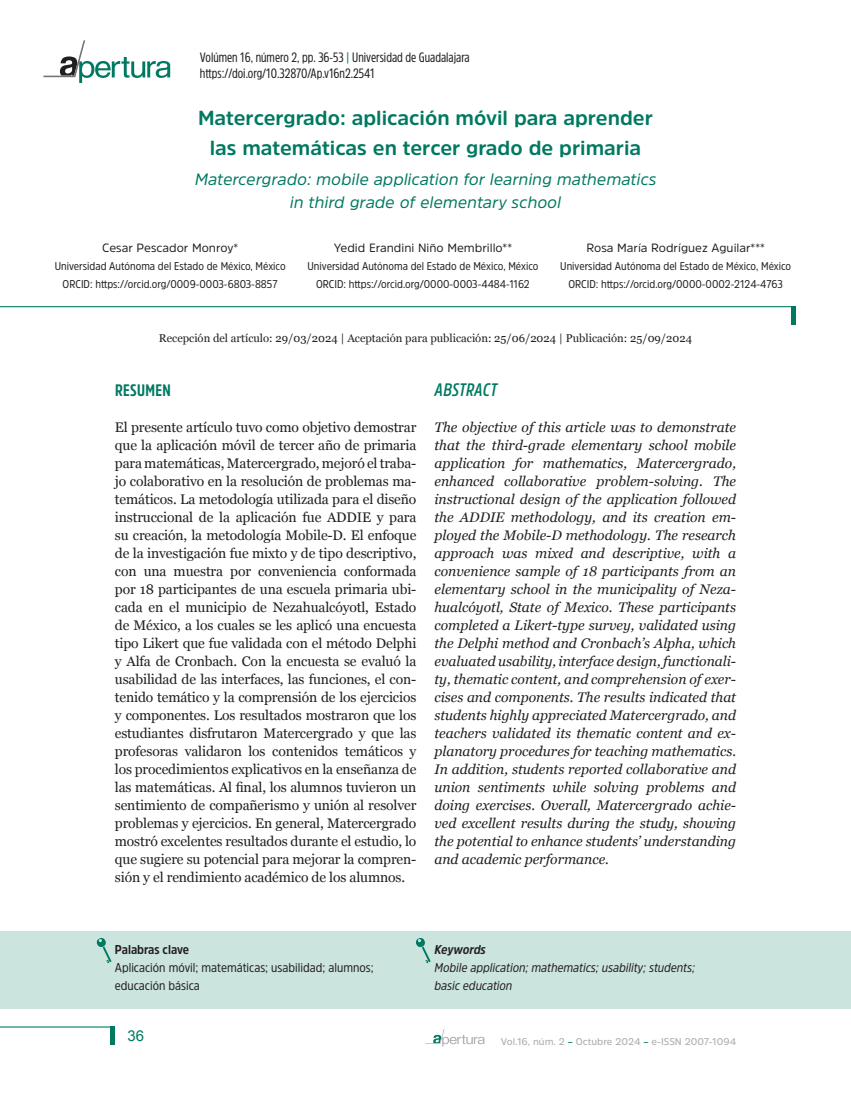
<style>
.page{position:relative;width:851px;height:1106px;background:#fff}
.page>*{position:absolute;margin:0;border:0;box-sizing:border-box;transform-origin:0 0}
.t1{font:700 20.25px/30px "Amsi Pro";color:#007961;text-align:center}
.t2{font:italic 600 18px "Amsi Pro Cond";letter-spacing:.01em;color:#007961}
.t3{font:italic 16.5px/22.5px "Amsi Pro";color:#007961;text-align:center}
.t4{font:700 16.5px "Amsi Pro Cond";letter-spacing:.02em;color:#007961}
.t5{font:15px "Arial";color:#007961}
.t6{font:13.8px/18px "Georgia";letter-spacing:-.01em;color:#221e1f;text-align:justify}
.t7{font:italic 13.8px/18px "Georgia";color:#221e1f;text-align:justify}
.t8{font:13.5px/16.5px "Amsi Pro Cond";color:#221e1f}
.t9{font:italic 12.75px/18px "Amsi Pro Narw";color:#221e1f}
.t10{font:12.75px/18px "Amsi Pro Narw";color:#221e1f}
.t11{font:700 12.75px "Amsi Pro Narw";color:#221e1f}
.t12{font:italic 700 12.75px "Amsi Pro Narw";color:#221e1f}
.t13{font:12px "Amsi Pro";color:#221e1f}
.t14{font:11.25px/18px "Amsi Pro Narw";color:#221e1f;text-align:center}
.t15{font:11.25px "Georgia";color:#221e1f}
.t16{font:600 9.75px "Amsi Pro";color:#b1b2b6}
.s1{color:#007961}
</style>
<div class="page">
<svg style="left:425px;top:1029px;width:59px;height:17px"></svg>
<hr style="left:0;top:1026px;width:114px;height:1px;background:#007961">
<div style="left:110px;top:1026px;width:5px;height:18px;background:#007961"></div>
<div style="left:0;top:931px;width:850px;height:77px;background:#cbe4dd"></div>
<svg style="left:43px;top:40px;width:127px;height:43px"></svg>
<hr style="left:0;top:306px;width:794px;height:1px;background:#007961">
<div style="left:790px;top:306px;width:5px;height:18px;background:#007961"></div>
<svg style="left:96px;top:938px;width:16px;height:25px"></svg>
<svg style="left:415px;top:938px;width:15px;height:25px"></svg>
<p class="t8" style="left:200px;top:49px;width:271px">Volúmen 16, número 2, pp. 36-53 <span class="s1">|</span> Universidad de Guadalajara https://doi.org/10.32870/Ap.v16n2.2541</p>
<h1 class="t1" style="left:198px;top:103px;width:456px">Matercergrado: aplicación móvil para aprender las matemáticas en tercer grado de primaria</h1>
<p class="t3" style="left:195px;top:168px;width:463px">Matercergrado: mobile application for learning mathematics in third grade of elementary school</p>
<p class="t13" style="left:102px;top:240px;width:137px">Cesar Pescador Monroy*</p>
<p class="t14" style="left:55px;top:257px;width:232px">Universidad Autónoma del Estado de México, México<br>ORCID: https://orcid.org/0009-0003-6803-8857</p>
<p class="t13" style="left:334px;top:240px;width:180px">Yedid Erandini Niño Membrillo**</p>
<p class="t14" style="left:307px;top:257px;width:232px">Universidad Autónoma del Estado de México, México<br>ORCID: https://orcid.org/0000-0003-4484-1162</p>
<p class="t13" style="left:586px;top:240px;width:180px">Rosa María Rodríguez Aguilar***</p>
<p class="t14" style="left:560px;top:257px;width:232px">Universidad Autónoma del Estado de México, México<br>ORCID: https://orcid.org/0000-0002-2124-4763</p>
<p class="t15" style="left:159px;top:330px;width:534px">Recepción del artículo: 29/03/2024 | Aceptación para publicación: 25/06/2024 | Publicación: 25/09/2024</p>
<p class="t4" style="left:115px;top:379px;width:57px">RESUMEN</p>
<p class="t6" style="left:115px;top:418px;width:303px">El presente artículo tuvo como objetivo demostrar que la aplicación móvil de tercer año de primaria para matemáticas, Matercergrado, mejoró el traba&shy;jo colaborativo en la resolución de problemas ma&shy;temáticos. La metodología utilizada para el diseño instruccional de la aplicación fue ADDIE y para su creación, la metodología Mobile-D. El enfoque de la investigación fue mixto y de tipo descriptivo, con una muestra por conveniencia conformada por 18 participantes de una escuela primaria ubi&shy;cada en el municipio de Nezahualcóyotl, Estado de México, a los cuales se les aplicó una encuesta tipo Likert que fue validada con el método Delphi y Alfa de Cronbach. Con la encuesta se evaluó la usabilidad de las interfaces, las funciones, el con&shy;tenido temático y la comprensión de los ejercicios y componentes. Los resultados mostraron que los estudiantes disfrutaron Matercergrado y que las profesoras validaron los contenidos temáticos y los procedimientos explicativos en la enseñanza de las matemáticas. Al final, los alumnos tuvieron un sentimiento de compañerismo y unión al resolver problemas y ejercicios. En general, Matercergrado mostró excelentes resultados durante el estudio, lo que sugiere su potencial para mejorar la compren&shy;sión y el rendimiento académico de los alumnos.</p>
<h2 class="t2" style="left:434px;top:377px;width:64px">ABSTRACT</h2>
<p class="t7" style="left:434px;top:418px;width:303px">The objective of this article was to demonstrate that the third-grade elementary school mobile application for mathematics, Matercergrado, enhanced collaborative problem-solving. The instructional design of the application followed the ADDIE methodology, and its creation em&shy;ployed the Mobile-D methodology. The research approach was mixed and descriptive, with a convenience sample of 18 participants from an elementary school in the municipality of Neza&shy;hualcóyotl, State of Mexico. These participants completed a Likert-type survey, validated using the Delphi method and Cronbach’s Alpha, which evaluated usability, interface design, functionali&shy;ty, thematic content, and comprehension of exer&shy;cises and components. The results indicated that students highly appreciated Matercergrado, and teachers validated its thematic content and ex&shy;planatory procedures for teaching mathematics.<br>In addition, students reported collaborative and union sentiments while solving problems and doing exercises. Overall, Matercergrado achie&shy;ved excellent results during the study, showing the potential to enhance students’ understanding and academic performance.</p>
<p class="t11" style="left:115px;top:941px;width:76px">Palabras clave</p>
<p class="t10" style="left:115px;top:958px;width:260px">Aplicación móvil; matemáticas; usabilidad; alumnos; educación básica</p>
<p class="t5" style="left:127px;top:1026px;width:18px">36</p>
<p class="t12" style="left:434px;top:941px;width:53px">Keywords</p>
<p class="t9" style="left:434px;top:958px;width:262px">Mobile application; mathematics; usability; students; basic education</p>
<p class="t16" style="left:501px;top:1035px;width:237px">Vol.16, núm. 2 <span class="s1">–</span> Octubre 2024 <span class="s1">–</span> e-ISSN 2007-1094</p>
</div>
